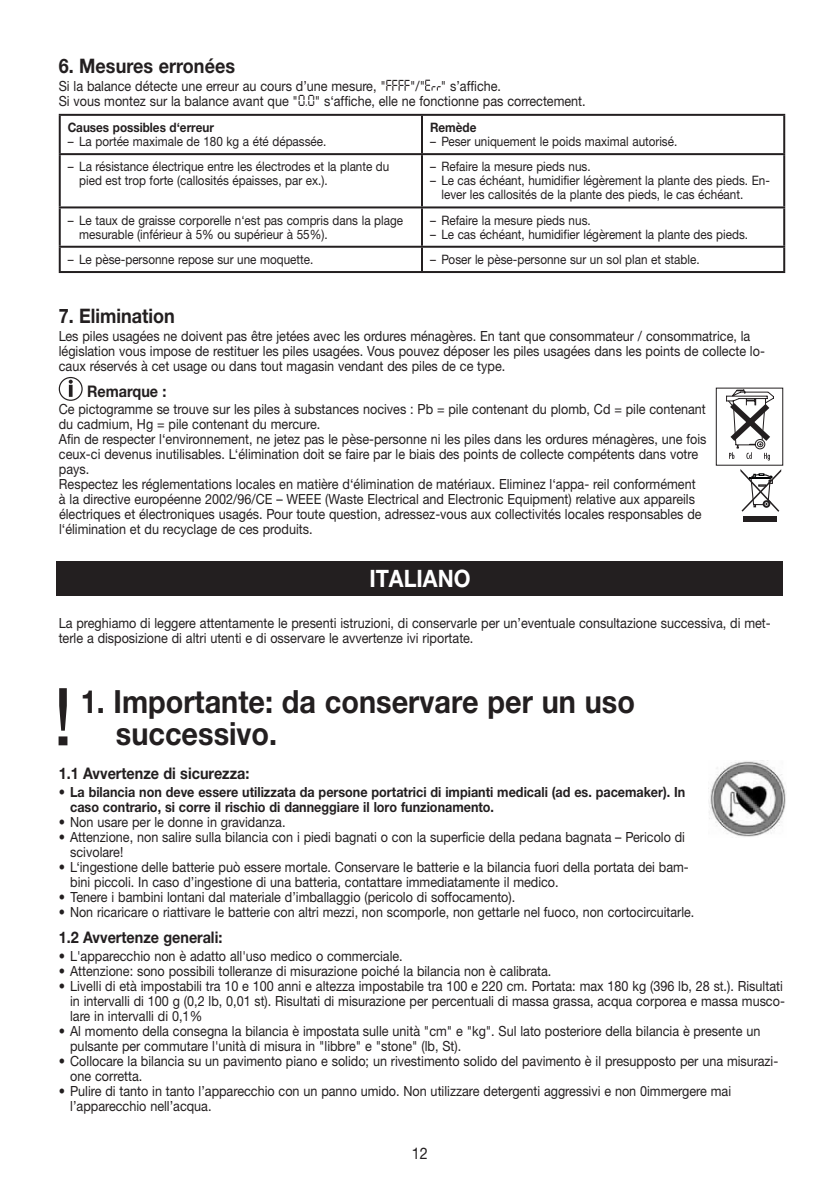
<style>
.page{position:relative;width:840px;height:1191px;background:#fff}
.page>*{position:absolute;margin:0;border:0;box-sizing:border-box;transform-origin:0 0}
.t1{font:80px "Helvetica Neue LTW1 G";color:#231f20}
.t2{font:700 32px/32px "Helvetica Neue LT Pro";color:#231f20;scale:.9 1}
.t3{font:700 24px "Helvetica Neue LT Pro";color:#fff;scale:.9 1}
.t4{font:700 20px "Helvetica Neue LTW1 G";color:#231f20;scale:.9 1}
.t5{font:700 16px "Helvetica Neue LTW1 G";color:#231f20;scale:.9 1}
.t6{font:16px "Helvetica Neue LT Pro";color:#231f20;scale:.9 1}
.t7{font:14px/15px "Helvetica Neue LTW1 G";color:#231f20;scale:.9 1}
.t8{font:700 14px/15px "Helvetica Neue LTW1 G";color:#231f20;scale:.9 1}
.t9{font:14px "Helvetica Neue LTW1 G";color:#231f20;scale:.89 1}
.t10{font:13px/14px "Helvetica Neue LTW1 G";color:#231f20;scale:.9 1}
.t11{font:700 13px "Helvetica Neue LTW1 G";color:#231f20;scale:.9 1}
.s1{font-family:"Digital ICG"}
</style>
<div class="page">
<svg style="left:425px;top:80px;width:15px;height:11px"></svg>
<hr style="left:59px;top:114px;width:363px;height:2px;background:#231f20">
<hr style="left:59px;top:116px;width:2px;height:37px;background:#231f20">
<hr style="left:422px;top:114px;width:362px;height:2px;background:#231f20">
<hr style="left:421px;top:116px;width:2px;height:37px;background:#231f20">
<hr style="left:782px;top:116px;width:2px;height:37px;background:#231f20">
<hr style="left:59px;top:153px;width:363px;height:2px;background:#231f20">
<hr style="left:59px;top:155px;width:2px;height:51px;background:#231f20">
<hr style="left:422px;top:153px;width:362px;height:2px;background:#231f20">
<hr style="left:421px;top:155px;width:2px;height:51px;background:#231f20">
<hr style="left:782px;top:155px;width:2px;height:51px;background:#231f20">
<hr style="left:59px;top:206px;width:363px;height:2px;background:#231f20">
<hr style="left:59px;top:208px;width:2px;height:38px;background:#231f20">
<hr style="left:422px;top:206px;width:362px;height:2px;background:#231f20">
<hr style="left:421px;top:208px;width:2px;height:38px;background:#231f20">
<hr style="left:782px;top:208px;width:2px;height:38px;background:#231f20">
<hr style="left:59px;top:246px;width:363px;height:2px;background:#231f20">
<hr style="left:59px;top:248px;width:2px;height:23px;background:#231f20">
<hr style="left:422px;top:246px;width:362px;height:2px;background:#231f20">
<hr style="left:421px;top:248px;width:2px;height:23px;background:#231f20">
<hr style="left:782px;top:248px;width:2px;height:23px;background:#231f20">
<hr style="left:59px;top:271px;width:363px;height:2px;background:#231f20">
<hr style="left:422px;top:271px;width:362px;height:2px;background:#231f20">
<div style="left:59px;top:377px;width:24px;height:24px;border:1px solid #231f20;border-radius:50%"></div>
<svg style="left:69px;top:380px;width:4px;height:17px"></svg>
<svg style="left:726px;top:389px;width:48px;height:71px"></svg>
<div style="left:742px;top:516px;width:34px;height:6px;background:#231f20"></div>
<svg style="left:740px;top:469px;width:40px;height:43px"></svg>
<div style="left:57px;top:561px;width:725px;height:34px;background:#231f20"></div>
<img style="left:708px;top:760px;width:78px;height:77px">
<h3 class="t4" style="left:59px;top:54px;width:197px">6. Mesures erronées</h3>
<p class="t7" style="left:59px;top:78px;width:586px">Si la balance détecte une erreur au cours d’une mesure, "<span class="s1">FFFF</span>"/" " s’affiche.<br>Si vous montez sur la balance avant que "<span class="s1">0.0</span>" s‘affiche, elle ne fonctionne pas correctement.</p>
<p class="t11" style="left:68px;top:119px;width:164px">Causes possibles d‘erreur</p>
<p class="t10" style="left:68px;top:134px;width:289px">– La portée maximale de 180 kg a été dépassée.</p>
<p class="t11" style="left:430px;top:119px;width:53px">Remède</p>
<p class="t10" style="left:430px;top:134px;width:276px">– Peser uniquement le poids maximal autorisé.</p>
<p class="t10" style="left:79px;top:160px;width:346px;text-indent:-11px">– La résistance électrique entre les électrodes et la plante du pied est trop forte (callosités épaisses, par ex.).</p>
<p class="t10" style="left:430px;top:160px;width:180px">– Refaire la mesure pieds nus.</p>
<p class="t10" style="left:441px;top:174px;width:366px;text-indent:-11px">– Le cas échéant, humidifier légèrement la plante des pieds. En&shy;lever les callosités de la plante des pieds, le cas échéant.</p>
<p class="t10" style="left:79px;top:213px;width:361px;text-indent:-11px">– Le taux de graisse corporelle n‘est pas compris dans la plage mesurable (inférieur à 5% ou supérieur à 55%).</p>
<p class="t10" style="left:430px;top:213px;width:180px">– Refaire la mesure pieds nus.</p>
<p class="t10" style="left:430px;top:227px;width:354px">– Le cas échéant, humidifier légèrement la plante des pieds.</p>
<p class="t10" style="left:68px;top:252px;width:274px">– Le pèse-personne repose sur une moquette.</p>
<p class="t10" style="left:430px;top:252px;width:301px">– Poser le pèse-personne sur un sol plan et stable.</p>
<h3 class="t4" style="left:59px;top:304px;width:130px">7. Elimination</h3>
<p class="t7" style="left:59px;top:328px;width:785px">Les piles usagées ne doivent pas être jetées avec les ordures ménagères. En tant que consommateur / consommatrice, la législation vous impose de restituer les piles usagées. Vous pouvez déposer les piles usagées dans les points de collecte lo&shy;caux réservés à cet usage ou dans tout magasin vendant des piles de ce type.</p>
<p class="t5" style="left:87px;top:381px;width:90px">Remarque :</p>
<p class="t7" style="left:59px;top:402px;width:720px">Ce pictogramme se trouve sur les piles à substances nocives : Pb = pile contenant du plomb, Cd = pile contenant du cadmium, Hg = pile contenant du mercure.<br>Afin de respecter l‘environnement, ne jetez pas le pèse-personne ni les piles dans les ordures ménagères, une fois ceux-ci devenus inutilisables. L‘élimination doit se faire par le biais des points de collecte compétents dans votre pays.<br>Respectez les réglementations locales en matière d‘élimination de matériaux. Eliminez l‘appa- reil conformément<br>à la directive européenne 2002/96/CE – WEEE (Waste Electrical and Electronic Equipment) relative aux appareils électriques et électroniques usagés. Pour toute question, adressez-vous aux collectivités locales responsables de l‘élimination et du recyclage de ces produits.</p>
<h3 class="t3" style="left:369px;top:563px;width:110px">Italiano</h3>
<p class="t7" style="left:59px;top:615px;width:792px">La preghiamo di leggere attentamente le presenti istruzioni, di conservarle per un’eventuale consultazione successiva, di met&shy;terle a disposizione di altri utenti e di osservare le avvertenze ivi riportate.</p>
<h1 class="t1" style="left:53px;top:667px;width:22px">!</h1>
<h2 class="t2" style="left:116px;top:685px;width:578px;text-indent:-35px">1. Importante: da conservare per un uso successivo.</h2>
<p class="t5" style="left:59px;top:764px;width:213px">1.1 Avvertenze di sicurezza:</p>
<p class="t8" style="left:70px;top:784px;width:684px;text-indent:-11px">• La bilancia non deve essere utilizzata da persone portatrici di impianti medicali (ad es. pacemaker). In caso contrario, si corre il rischio di danneggiare il loro funzionamento.</p>
<p class="t7" style="left:59px;top:814px;width:253px">• Non usare per le donne in gravidanza.</p>
<p class="t7" style="left:70px;top:829px;width:684px;text-indent:-11px">• Attenzione, non salire sulla bilancia con i piedi bagnati o con la superficie della pedana bagnata – Pericolo di scivolare!</p>
<p class="t7" style="left:70px;top:859px;width:688px;text-indent:-11px">• L‘ingestione delle batterie può essere mortale. Conservare le batterie e la bilancia fuori della portata dei bam&shy;bini piccoli. In caso d’ingestione di una batteria, contattare immediatamente il medico.</p>
<p class="t7" style="left:59px;top:889px;width:508px">• Tenere i bambini lontani dal materiale d’imballaggio (pericolo di soffocamento).</p>
<p class="t9" style="left:59px;top:903px;width:715px">• Non ricaricare o riattivare le batterie con altri mezzi, non scomporle, non gettarle nel fuoco, non cortocircuitarle.</p>
<p class="t5" style="left:59px;top:927px;width:183px">1.2 Avvertenze generali:</p>
<p class="t7" style="left:59px;top:948px;width:383px">• L'apparecchio non è adatto all'uso medico o commerciale.</p>
<p class="t7" style="left:59px;top:963px;width:548px">• Attenzione: sono possibili tolleranze di misurazione poiché la bilancia non è calibrata.</p>
<p class="t7" style="left:70px;top:978px;width:795px;text-indent:-11px">• Livelli di età impostabili tra 10 e 100 anni e altezza impostabile tra 100 e 220 cm. Portata: max 180 kg (396 lb, 28 st.). Risultati in intervalli di 100 g (0,2 lb, 0,01 st). Risultati di misurazione per percentuali di massa grassa, acqua corporea e massa musco&shy;lare in intervalli di 0,1%</p>
<p class="t7" style="left:70px;top:1023px;width:768px;text-indent:-11px">• Al momento della consegna la bilancia è impostata sulle unità "cm" e "kg". Sul lato posteriore della bilancia è presente un pulsante per commutare l'unità di misura in "libbre" e "stone" (lb, St).</p>
<p class="t7" style="left:70px;top:1053px;width:787px;text-indent:-11px">• Collocare la bilancia su un pavimento piano e solido; un rivestimento solido del pavimento è il presupposto per una misurazi&shy;one corretta.</p>
<p class="t7" style="left:70px;top:1083px;width:735px;text-indent:-11px">• Pulire di tanto in tanto l’apparecchio con un panno umido. Non utilizzare detergenti aggressivi e non 0immergere mai l’apparecchio nell’acqua.</p>
<p class="t6" style="left:412px;top:1143px;width:19px">12</p>
</div>
